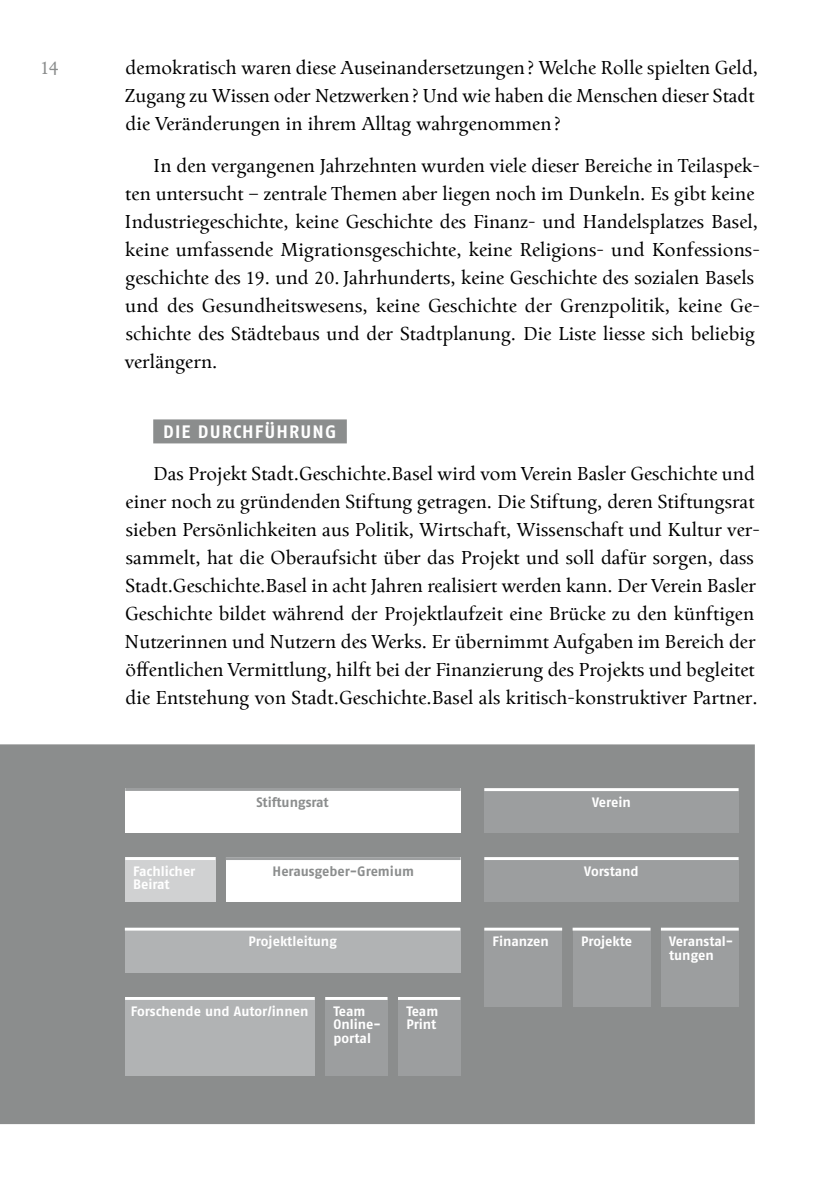
<style>
.page{position:relative;width:840px;height:1191px;background:#fff}
.page>*{position:absolute;margin:0;border:0;box-sizing:border-box;transform-origin:0 0}
.t1{font:20.8px/28px "Mengelt Basel Antiqua Pro";letter-spacing:.005em;color:#000}
.t2{font:20.8px "Mengelt Basel Antiqua Pro";color:#8b8d8d}
.t3{font:700 18px "Fago OT";letter-spacing:.06em;color:#fff}
.t4{font:700 13.6px/13.6px "Fago OT";letter-spacing:-.005em;color:#fff}
.t5{font:700 13.6px "Fago OT";letter-spacing:-.005em;color:#8b8d8d}
</style>
<div class="page">
<div style="left:153px;top:419px;width:193px;height:24px;background:#8b8d8d"></div>
<div style="left:0;top:744px;width:754px;height:380px;background:#8b8d8d"></div>
<div style="left:484px;top:788px;width:254px;height:45px;background:#9c9e9f"></div>
<hr style="left:484px;top:788px;width:254px;height:3px;background:#fff">
<div style="left:484px;top:857px;width:254px;height:45px;background:#9c9e9f"></div>
<hr style="left:484px;top:857px;width:254px;height:3px;background:#fff">
<div style="left:660px;top:928px;width:78px;height:78px;background:#9c9e9f"></div>
<hr style="left:660px;top:927px;width:78px;height:3px;background:#fff">
<div style="left:572px;top:928px;width:78px;height:78px;background:#9c9e9f"></div>
<hr style="left:572px;top:927px;width:78px;height:3px;background:#fff">
<div style="left:484px;top:928px;width:78px;height:78px;background:#9c9e9f"></div>
<hr style="left:484px;top:927px;width:78px;height:3px;background:#fff">
<div style="left:125px;top:788px;width:335px;height:45px;background:#fff"></div>
<hr style="left:125px;top:788px;width:335px;height:3px;background:#9c9e9f">
<div style="left:225px;top:857px;width:235px;height:45px;background:#fff"></div>
<hr style="left:225px;top:857px;width:235px;height:3px;background:#9c9e9f">
<div style="left:125px;top:997px;width:189px;height:79px;background:#b1b3b4"></div>
<hr style="left:125px;top:997px;width:189px;height:3px;background:#fff">
<div style="left:398px;top:997px;width:62px;height:79px;background:#9c9e9f"></div>
<hr style="left:398px;top:997px;width:62px;height:3px;background:#fff">
<div style="left:125px;top:928px;width:335px;height:44px;background:#b1b3b4"></div>
<hr style="left:125px;top:927px;width:335px;height:3px;background:#fff">
<div style="left:125px;top:857px;width:90px;height:45px;background:#d0d1d2"></div>
<hr style="left:125px;top:857px;width:90px;height:3px;background:#fff">
<div style="left:325px;top:997px;width:62px;height:79px;background:#9c9e9f"></div>
<hr style="left:325px;top:997px;width:62px;height:3px;background:#fff">
<p class="t2" style="left:40px;top:55px;width:21px">14</p>
<p class="t1" style="left:125px;top:54px;width:634px">demokratisch waren diese Auseinandersetzungen? Welche Rolle spielten Geld,<br>Zugang zu Wissen oder Netzwerken? Und wie haben die Menschen dieser Stadt die Veränderungen in ihrem Alltag wahrgenommen?</p>
<p class="t1" style="left:124px;top:152px;width:636px;text-indent:29px">In den vergangenen Jahrzehnten wurden viele dieser Bereiche in Teilaspek&shy;ten untersucht – zentrale Themen aber liegen noch im Dunkeln. Es gibt keine Industriegeschichte, keine Geschichte des Finanz- und Handelsplatzes Basel, keine umfassende Migrationsgeschichte, keine Religions- und Konfessions&shy;geschichte des 19. und 20. Jahrhunderts, keine Geschichte des sozialen Basels und des Gesundheitswesens, keine Geschichte der Grenzpolitik, keine Ge&shy;schichte des Städtebaus und der Stadtplanung. Die Liste liesse sich beliebig verlängern.</p>
<p class="t3" style="left:163px;top:421px;width:172px">Die Durchfüh rung</p>
<p class="t1" style="left:125px;top:460px;width:636px;text-indent:29px">Das Projekt Stadt.Geschichte.Basel wird vom Verein Basler Geschichte und einer noch zu gründenden Stiftung getragen. Die Stiftung, deren Stiftungsrat sieben Persönlichkeiten aus Politik, Wirtschaft, Wissenschaft und Kultur ver&shy;sammelt, hat die Oberaufsicht über das Projekt und soll dafür sorgen, dass Stadt.Geschichte.Basel in acht Jahren realisiert werden kann. Der Verein Basler Geschichte bildet während der Projektlaufzeit eine Brücke zu den künftigen Nutzerinnen und Nutzern des Werks. Er übernimmt Aufgaben im Bereich der öffentlichen Vermittlung, hilft bei der Finanzierung des Projekts und begleitet die Entstehung von Stadt.Geschichte.Basel als kritisch-konstruktiver Partner.</p>
<p class="t5" style="left:256px;top:793px;width:74px">Stiftungsrat</p>
<p class="t4" style="left:133px;top:864px;width:64px">Fachlicher</p>
<p class="t5" style="left:272px;top:862px;width:143px">Herausgeber-Gremium</p>
<p class="t4" style="left:133px;top:877px;width:38px">Beirat</p>
<p class="t4" style="left:248px;top:934px;width:90px">Projektleitung</p>
<p class="t4" style="left:131px;top:1004px;width:179px">Forschende und Autor/innen</p>
<p class="t4" style="left:333px;top:1004px;width:49px">Team<br>Online&shy;portal</p>
<p class="t4" style="left:406px;top:1004px;width:33px">Team<br>Print</p>
<p class="t4" style="left:592px;top:795px;width:40px">Verein</p>
<p class="t4" style="left:584px;top:864px;width:56px">Vorstand</p>
<p class="t4" style="left:492px;top:934px;width:58px">Finanzen</p>
<p class="t4" style="left:580px;top:934px;width:52px">Projekte</p>
<p class="t4" style="left:668px;top:934px;width:66px">Veranstal&shy;tungen</p>
</div>
